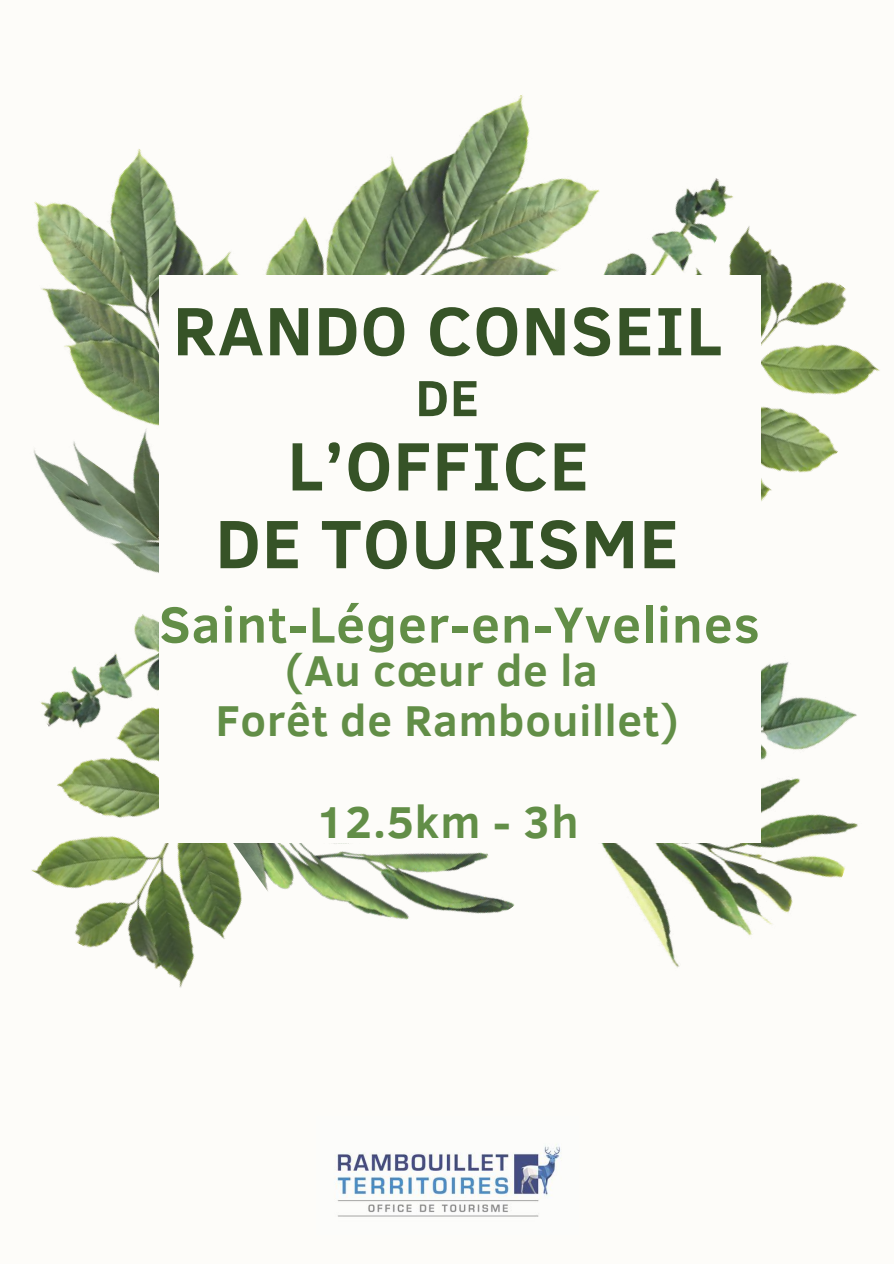
<style>
.page{position:relative;width:894px;height:1264px;background:#fff}
.page>*{position:absolute;margin:0;border:0;box-sizing:border-box;transform-origin:0 0}
.t1{font:700 69.75px/77.7px "Clear Sans";letter-spacing:.02em;color:#365327;text-align:center}
.t2{font:700 51.75px "Clear Sans";letter-spacing:.02em;color:#628e47}
.t3{font:700 51.75px "Clear Sans";color:#365327}
.t4{font:700 45.75px "Clear Sans";letter-spacing:.02em;color:#628e47}
.t5{font:700 44.25px/49.5px "Clear Sans";letter-spacing:.02em;color:#628e47;text-align:center}
</style>
<div class="page">
<div style="left:0;top:0;width:893px;height:1263px;background:#fdfcf9"></div>
<img style="left:388px;top:852px;width:127px;height:68px">
<img style="left:34px;top:149px;width:142px;height:211px">
<img style="left:176px;top:95px;width:410px;height:180px">
<img style="left:33px;top:360px;width:126px;height:213px">
<img style="left:601px;top:810px;width:257px;height:158px">
<img style="left:761px;top:662px;width:96px;height:148px">
<img style="left:31px;top:614px;width:357px;height:374px">
<img style="left:488px;top:187px;width:392px;height:315px">
<div style="left:159px;top:275px;width:601px;height:567px;background:#fdfcf9"></div>
<img style="left:336px;top:1146px;width:224px;height:71px">
<p class="t1" style="left:173px;top:288px;width:550px">RANDO CONSEIL</p>
<p class="t3" style="left:415px;top:360px;width:65px">DE</p>
<p class="t1" style="left:216px;top:423px;width:464px">L’OFFICE<br>DE TOURISME</p>
<p class="t2" style="left:159px;top:587px;width:601px">Saint-Léger-en-Yvelines</p>
<p class="t5" style="left:216px;top:643px;width:464px">(Au cœur de la<br>Forêt de Rambouillet)</p>
<p class="t4" style="left:315px;top:789px;width:264px">12.5km - 3h</p>
</div>
